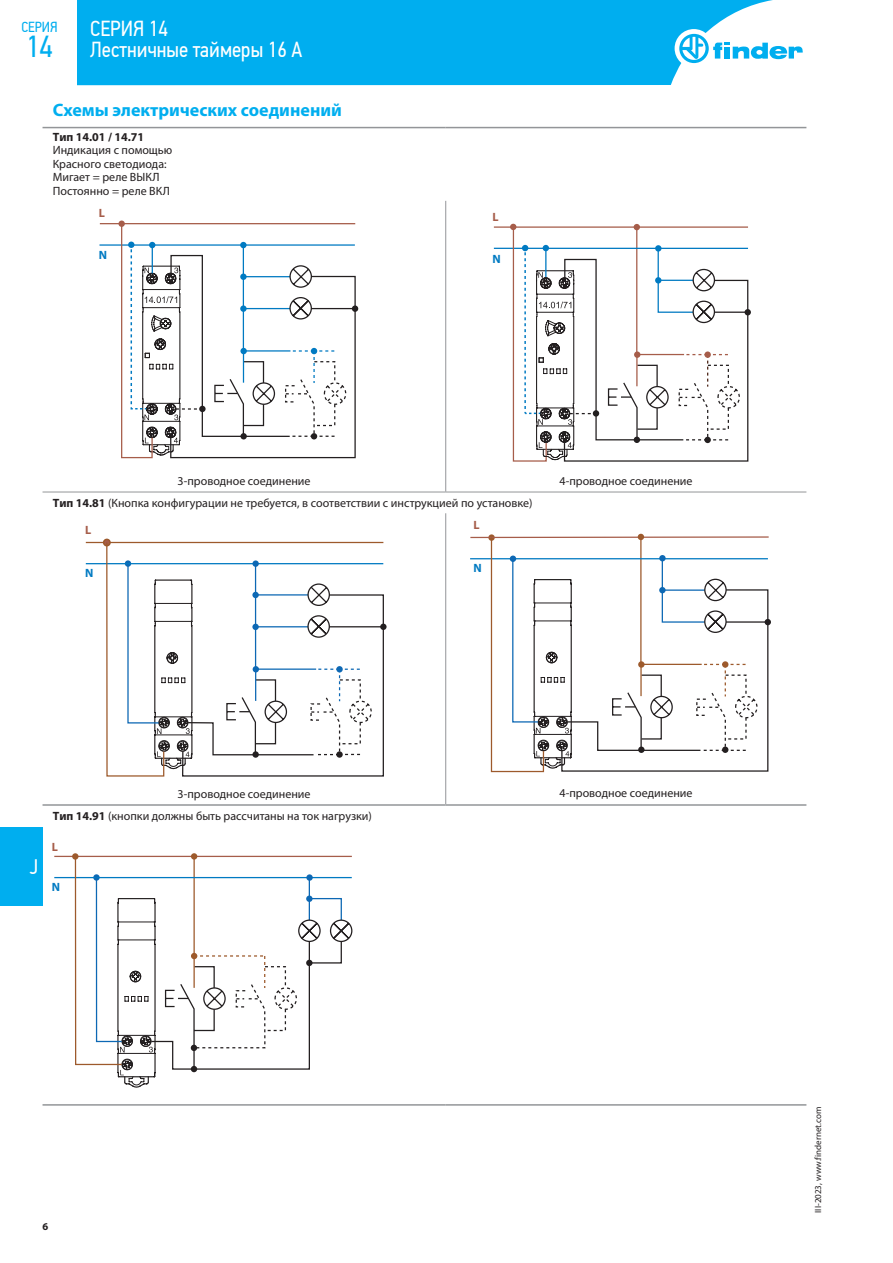
<style>
.page{position:relative;width:893px;height:1263px;background:#fff}
.page>*{position:absolute;margin:0;border:0;box-sizing:border-box;transform-origin:0 0}
.t1{font:30.3px "PF Din Text Cond Pro";color:#00aeef}
.t2{font:21.75px/21px "PF Din Text Cond Pro";color:#fff}
.t3{font:21px "PF Din Text Cond Pro";color:#fff}
.t4{font:700 18px "Myriad Pro";color:#00aeef}
.t5{font:14.55px "PF Din Text Cond Pro";color:#00aeef}
.t6{font:12px/13.5px "Myriad Pro";color:#231f20}
.t7{font:700 12px "Myriad Pro";color:#231f20}
.t8{font:700 12px "Myriad Pro";color:#007ac2}
.t9{font:700 12px "Myriad Pro";color:#a65d4a}
.t10{font:700 10.5px "Myriad Pro";color:#231f20}
.t11{font:9px "Myriad Pro";color:#231f20}
.s1{font-weight:700}
</style>
<div class="page">
<div style="left:77px;top:0;width:696px;height:85px;background:#00aeef"></div>
<div style="left:675px;top:29px;width:38px;height:39px;background:#fff;border-radius:50%"></div>
<svg style="left:679px;top:34px;width:124px;height:29px"></svg>
<div style="left:0;top:827px;width:43px;height:79px;background:#00aeef"></div>
<hr style="left:43px;top:127px;width:403px;height:1px;background:#939598">
<hr style="left:446px;top:127px;width:360px;height:1px;background:#939598">
<hr style="left:43px;top:492px;width:403px;height:1px;background:#939598">
<hr style="left:446px;top:492px;width:360px;height:1px;background:#939598">
<hr style="left:445px;top:201px;width:1px;height:291px;background:#939598">
<hr style="left:445px;top:513px;width:1px;height:291px;background:#939598">
<hr style="left:43px;top:804px;width:403px;height:2px;background:#939598">
<hr style="left:446px;top:804px;width:360px;height:2px;background:#939598">
<hr style="left:43px;top:1104px;width:403px;height:2px;background:#939598">
<hr style="left:446px;top:1104px;width:360px;height:2px;background:#939598">
<hr style="left:100px;top:223px;width:255px;height:1px;background:#a65d4a">
<div style="left:352px;top:305px;width:6px;height:7px;background:#231f20;border-radius:50%"></div>
<hr style="left:99px;top:244px;width:256px;height:2px;background:#007ac2">
<svg style="left:120px;top:222px;width:236px;height:236px"></svg>
<hr style="left:494px;top:226px;width:254px;height:2px;background:#a65d4a">
<div style="left:744px;top:309px;width:7px;height:6px;background:#231f20;border-radius:50%"></div>
<hr style="left:494px;top:248px;width:254px;height:1px;background:#007ac2">
<svg style="left:510px;top:224px;width:239px;height:238px"></svg>
<hr style="left:86px;top:542px;width:297px;height:1px;background:#9d5a2c">
<div style="left:103px;top:539px;width:8px;height:7px;border:2px solid #9d5a2c;border-radius:50%"></div>
<hr style="left:86px;top:563px;width:297px;height:1px;background:#007ac2">
<svg style="left:106px;top:541px;width:279px;height:236px"></svg>
<hr style="left:470px;top:536px;width:299px;height:2px;background:#a65d4a">
<hr style="left:470px;top:558px;width:298px;height:1px;background:#007ac2">
<svg style="left:490px;top:534px;width:281px;height:238px"></svg>
<hr style="left:54px;top:856px;width:298px;height:1px;background:#a65d4a">
<hr style="left:54px;top:877px;width:298px;height:1px;background:#007ac2">
<svg style="left:74px;top:853px;width:278px;height:235px"></svg>
<p class="t5" style="left:21px;top:19px;width:38px">СЕРИЯ</p>
<h1 class="t1" style="left:26px;top:28px;width:28px">14</h1>
<h2 class="t2" style="left:90px;top:18px;width:214px">СЕРИЯ 14<br>Лестничные таймеры 16 A</h2>
<h3 class="t4" style="left:53px;top:98px;width:291px">Схемы электрических соединений</h3>
<p class="t7" style="left:53px;top:129px;width:93px">Tип 14.01 / 14.71</p>
<p class="t6" style="left:53px;top:143px;width:121px">Индикация с помощью<br>Красного светодиода:<br>Мигает = реле ВЫКЛ<br>Постоянно = реле ВКЛ</p>
<p class="t9" style="left:99px;top:205px;width:8px">L</p>
<p class="t8" style="left:99px;top:247px;width:10px">N</p>
<p class="t9" style="left:492px;top:209px;width:8px">L</p>
<p class="t8" style="left:492px;top:251px;width:10px">N</p>
<p class="t6" style="left:178px;top:474px;width:135px">3-проводное соединение</p>
<p class="t6" style="left:53px;top:496px;width:481px"><span class="s1">Tип 14.81</span> (Кнопка конфигурации не требуется, в соответствии с инструкцией по установке)</p>
<p class="t9" style="left:85px;top:522px;width:8px">L</p>
<p class="t8" style="left:85px;top:565px;width:10px">N</p>
<p class="t9" style="left:473px;top:517px;width:8px">L</p>
<p class="t8" style="left:473px;top:560px;width:10px">N</p>
<p class="t6" style="left:560px;top:474px;width:135px">4-проводное соединение</p>
<h3 class="t3" style="left:30px;top:855px;width:10px">J</h3>
<p class="t6" style="left:178px;top:787px;width:135px">3-проводное соединение</p>
<p class="t6" style="left:53px;top:809px;width:321px"><span class="s1">Tип 14.91</span> (кнопки должны быть рассчитаны на ток нагрузки)</p>
<p class="t9" style="left:52px;top:839px;width:8px">L</p>
<p class="t8" style="left:52px;top:879px;width:10px">N</p>
<p class="t6" style="left:560px;top:786px;width:135px">4-проводное соединение</p>
<p class="t10" style="left:43px;top:1219px;width:7px">6</p>
<p class="t11" style="left:812px;top:1213px;width:108px;rotate:-90deg">III-2023, www.findernet.com</p>
</div>
